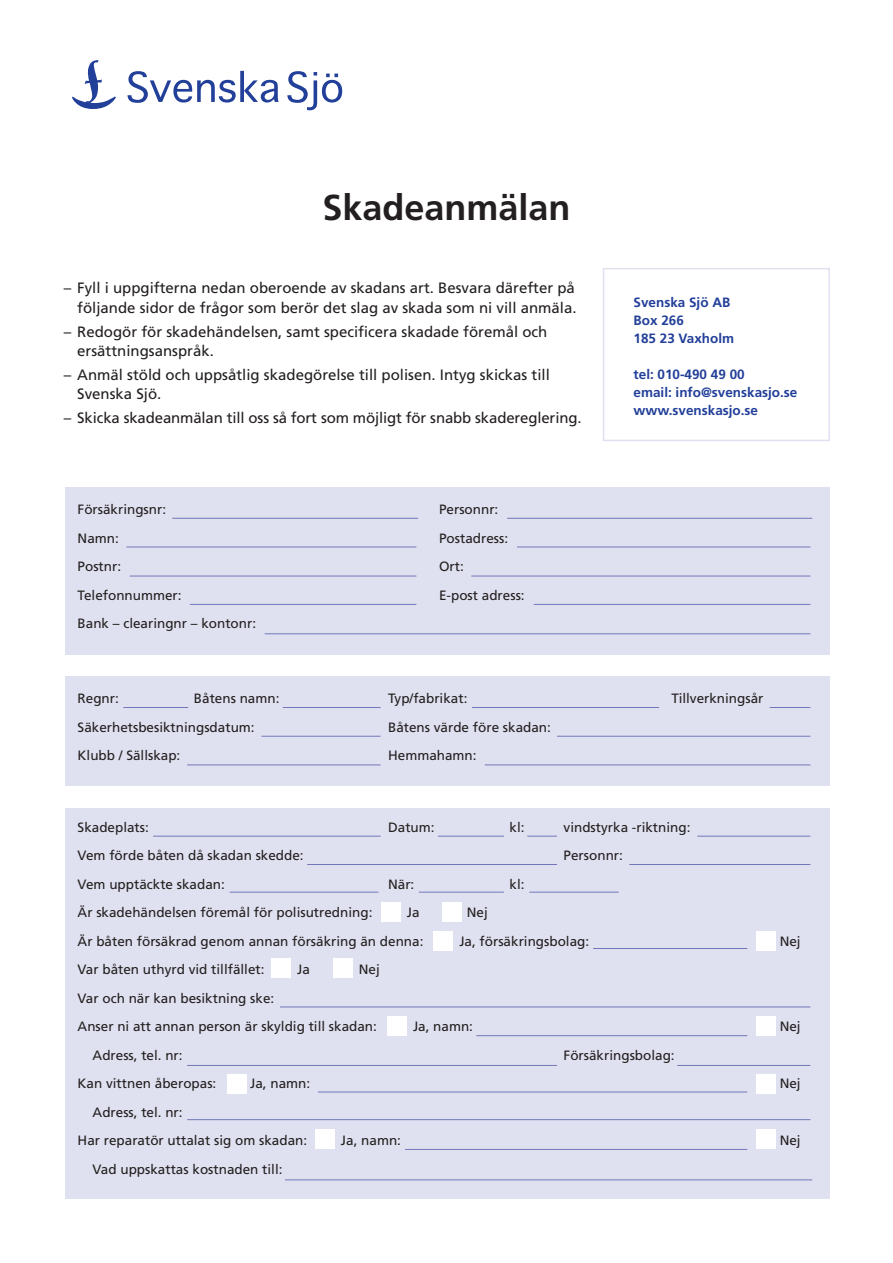
<style>
.page{position:relative;width:893px;height:1263px;background:#fff}
.page>*{position:absolute;margin:0;border:0;box-sizing:border-box;transform-origin:0 0}
.t1{font:700 36px "Frutiger";color:#231f20}
.t2{font:15px/19.5px "Frutiger";color:#231f20}
.t3{font:13.5px/28.5px "Frutiger";color:#231f20}
.t4{font:700 13.5px/18px "Frutiger";color:#223f99}
</style>
<div class="page">
<div style="left:65px;top:808px;width:764px;height:390px;background:#e0e1f0"></div>
<div style="left:603px;top:268px;width:227px;height:173px;border:2px solid #e0e1f0"></div>
<div style="left:65px;top:487px;width:764px;height:168px;background:#e0e1f0"></div>
<div style="left:65px;top:676px;width:764px;height:110px;background:#e0e1f0"></div>
<hr style="left:172px;top:518px;width:246px;height:1px;background:#7377b9">
<hr style="left:123px;top:707px;width:65px;height:1px;background:#7377b9">
<hr style="left:283px;top:707px;width:98px;height:1px;background:#7377b9">
<hr style="left:472px;top:707px;width:187px;height:1px;background:#7377b9">
<hr style="left:770px;top:707px;width:40px;height:1px;background:#7377b9">
<hr style="left:507px;top:518px;width:305px;height:1px;background:#7377b9">
<hr style="left:130px;top:576px;width:286px;height:1px;background:#7377b9">
<hr style="left:261px;top:736px;width:120px;height:1px;background:#7377b9">
<hr style="left:187px;top:765px;width:194px;height:1px;background:#7377b9">
<hr style="left:471px;top:576px;width:339px;height:1px;background:#7377b9">
<hr style="left:557px;top:736px;width:253px;height:1px;background:#7377b9">
<hr style="left:485px;top:765px;width:325px;height:1px;background:#7377b9">
<hr style="left:190px;top:604px;width:226px;height:1px;background:#7377b9">
<hr style="left:153px;top:836px;width:228px;height:1px;background:#7377b9">
<hr style="left:307px;top:864px;width:250px;height:1px;background:#7377b9">
<hr style="left:230px;top:892px;width:148px;height:1px;background:#7377b9">
<hr style="left:405px;top:1149px;width:342px;height:1px;background:#7377b9">
<hr style="left:285px;top:1179px;width:527px;height:1px;background:#7377b9">
<hr style="left:419px;top:892px;width:85px;height:1px;background:#7377b9">
<hr style="left:529px;top:892px;width:90px;height:1px;background:#7377b9">
<hr style="left:593px;top:948px;width:154px;height:1px;background:#7377b9">
<hr style="left:476px;top:1035px;width:271px;height:1px;background:#7377b9">
<hr style="left:280px;top:1007px;width:530px;height:1px;background:#7377b9">
<hr style="left:187px;top:1065px;width:370px;height:1px;background:#7377b9">
<hr style="left:187px;top:1119px;width:623px;height:1px;background:#7377b9">
<hr style="left:318px;top:1092px;width:429px;height:1px;background:#7377b9">
<hr style="left:677px;top:1065px;width:133px;height:1px;background:#7377b9">
<hr style="left:438px;top:836px;width:66px;height:1px;background:#7377b9">
<hr style="left:527px;top:836px;width:30px;height:1px;background:#7377b9">
<hr style="left:534px;top:604px;width:276px;height:1px;background:#7377b9">
<hr style="left:265px;top:633px;width:545px;height:1px;background:#7377b9">
<hr style="left:697px;top:836px;width:113px;height:1px;background:#7377b9">
<hr style="left:629px;top:864px;width:181px;height:1px;background:#7377b9">
<hr style="left:126px;top:547px;width:290px;height:1px;background:#7377b9">
<hr style="left:517px;top:547px;width:293px;height:1px;background:#7377b9">
<svg style="left:128px;top:71px;width:151px;height:32px"></svg>
<svg style="left:287px;top:71px;width:55px;height:39px"></svg>
<svg style="left:72px;top:60px;width:44px;height:49px"></svg>
<div style="left:381px;top:902px;width:19px;height:20px;background:#fff"></div>
<div style="left:271px;top:958px;width:20px;height:20px;background:#fff"></div>
<div style="left:387px;top:1016px;width:20px;height:19px;background:#fff"></div>
<div style="left:227px;top:1074px;width:20px;height:19px;background:#fff"></div>
<div style="left:315px;top:1129px;width:20px;height:20px;background:#fff"></div>
<div style="left:433px;top:931px;width:19px;height:19px;background:#fff"></div>
<div style="left:442px;top:902px;width:20px;height:20px;background:#fff"></div>
<div style="left:333px;top:958px;width:20px;height:20px;background:#fff"></div>
<div style="left:756px;top:1016px;width:20px;height:19px;background:#fff"></div>
<div style="left:756px;top:1074px;width:20px;height:19px;background:#fff"></div>
<div style="left:756px;top:1129px;width:20px;height:20px;background:#fff"></div>
<div style="left:756px;top:931px;width:20px;height:19px;background:#fff"></div>
<h1 class="t1" style="left:322px;top:187px;width:250px">Skadeanmälan</h1>
<p class="t2" style="left:64px;top:278px;width:514px;text-align:right">– Fyll i uppgifterna nedan oberoende av skadans art. Besvara därefter på följande sidor de frågor som berör det slag av skada som ni vill anmäla.</p>
<p class="t2" style="left:77px;top:322px;width:472px;text-indent:-14px">– Redogör för skadehändelsen, samt specificera skadade föremål och ersättningsanspråk.</p>
<p class="t2" style="left:77px;top:365px;width:474px;text-indent:-14px">– Anmäl stöld och uppsåtlig skadegörelse till polisen. Intyg skickas till<br>Svenska Sjö.</p>
<p class="t2" style="left:64px;top:408px;width:519px">– Skicka skadeanmälan till oss så fort som möjligt för snabb skadereglering.</p>
<p class="t3" style="left:78px;top:495px;width:90px">Försäkringsnr:</p>
<p class="t3" style="left:439px;top:495px;width:61px">Personnr:</p>
<p class="t3" style="left:78px;top:524px;width:43px">Namn:</p>
<p class="t3" style="left:439px;top:524px;width:71px">Postadress:</p>
<p class="t3" style="left:78px;top:552px;width:45px">Postnr:</p>
<p class="t3" style="left:439px;top:552px;width:26px">Ort:</p>
<p class="t3" style="left:78px;top:581px;width:106px">Telefonnummer:</p>
<p class="t3" style="left:439px;top:581px;width:87px">E-post adress:</p>
<p class="t3" style="left:78px;top:609px;width:180px">Bank – clearingnr – kontonr:</p>
<p class="t4" style="left:634px;top:293px;width:102px">Svenska Sjö AB<br>Box 266<br>185 23 Vaxholm</p>
<p class="t4" style="left:634px;top:365px;width:165px">tel: 010-490 49 00<br>email: info@svenskasjo.se www.svenskasjo.se</p>
<p class="t3" style="left:78px;top:684px;width:43px">Regnr:</p>
<p class="t3" style="left:194px;top:684px;width:87px">Båtens namn:</p>
<p class="t3" style="left:388px;top:684px;width:81px">Typ/fabrikat:</p>
<p class="t3" style="left:672px;top:684px;width:93px">Tillverkningsår</p>
<p class="t3" style="left:78px;top:713px;width:179px">Säkerhetsbesiktningsdatum:</p>
<p class="t3" style="left:388px;top:713px;width:164px">Båtens värde före skadan:</p>
<p class="t3" style="left:78px;top:741px;width:104px">Klubb / Sällskap:</p>
<p class="t3" style="left:388px;top:741px;width:90px">Hemmahamn:</p>
<p class="t3" style="left:78px;top:813px;width:73px">Skadeplats:</p>
<p class="t3" style="left:388px;top:813px;width:48px">Datum:</p>
<p class="t3" style="left:510px;top:813px;width:17px">kl:</p>
<p class="t3" style="left:564px;top:813px;width:128px">vindstyrka -riktning:</p>
<p class="t3" style="left:78px;top:841px;width:228px">Vem förde båten då skadan skedde:</p>
<p class="t3" style="left:564px;top:841px;width:61px">Personnr:</p>
<p class="t3" style="left:78px;top:870px;width:149px">Vem upptäckte skadan:</p>
<p class="t3" style="left:388px;top:870px;width:28px">När:</p>
<p class="t3" style="left:510px;top:870px;width:17px">kl:</p>
<p class="t3" style="left:78px;top:898px;width:296px">Är skadehändelsen föremål för polisutredning:</p>
<p class="t3" style="left:407px;top:898px;width:14px">Ja</p>
<p class="t3" style="left:467px;top:898px;width:23px">Nej</p>
<p class="t3" style="left:78px;top:927px;width:347px">Är båten försäkrad genom annan försäkring än denna:</p>
<p class="t3" style="left:459px;top:927px;width:131px">Ja, försäkringsbolag:</p>
<p class="t3" style="left:780px;top:927px;width:23px">Nej</p>
<p class="t3" style="left:78px;top:955px;width:188px">Var båten uthyrd vid tillfället:</p>
<p class="t3" style="left:297px;top:955px;width:14px">Ja</p>
<p class="t3" style="left:359px;top:955px;width:23px">Nej</p>
<p class="t3" style="left:78px;top:984px;width:301px">Var och när kan besiktning ske:<br>Anser ni att annan person är skyldig till skadan:</p>
<p class="t3" style="left:413px;top:1012px;width:62px">Ja, namn:</p>
<p class="t3" style="left:780px;top:1012px;width:23px">Nej</p>
<p class="t3" style="left:93px;top:1041px;width:92px">Adress, tel. nr:</p>
<p class="t3" style="left:564px;top:1041px;width:113px">Försäkringsbolag:</p>
<p class="t3" style="left:78px;top:1069px;width:140px">Kan vittnen åberopas:</p>
<p class="t3" style="left:250px;top:1069px;width:62px">Ja, namn:</p>
<p class="t3" style="left:780px;top:1069px;width:23px">Nej</p>
<p class="t3" style="left:78px;top:1098px;width:231px;text-indent:15px">Adress, tel. nr:<br>Har reparatör uttalat sig om skadan:</p>
<p class="t3" style="left:341px;top:1126px;width:62px">Ja, namn:</p>
<p class="t3" style="left:780px;top:1126px;width:23px">Nej</p>
<p class="t3" style="left:93px;top:1155px;width:191px">Vad uppskattas kostnaden till:</p>
</div>
